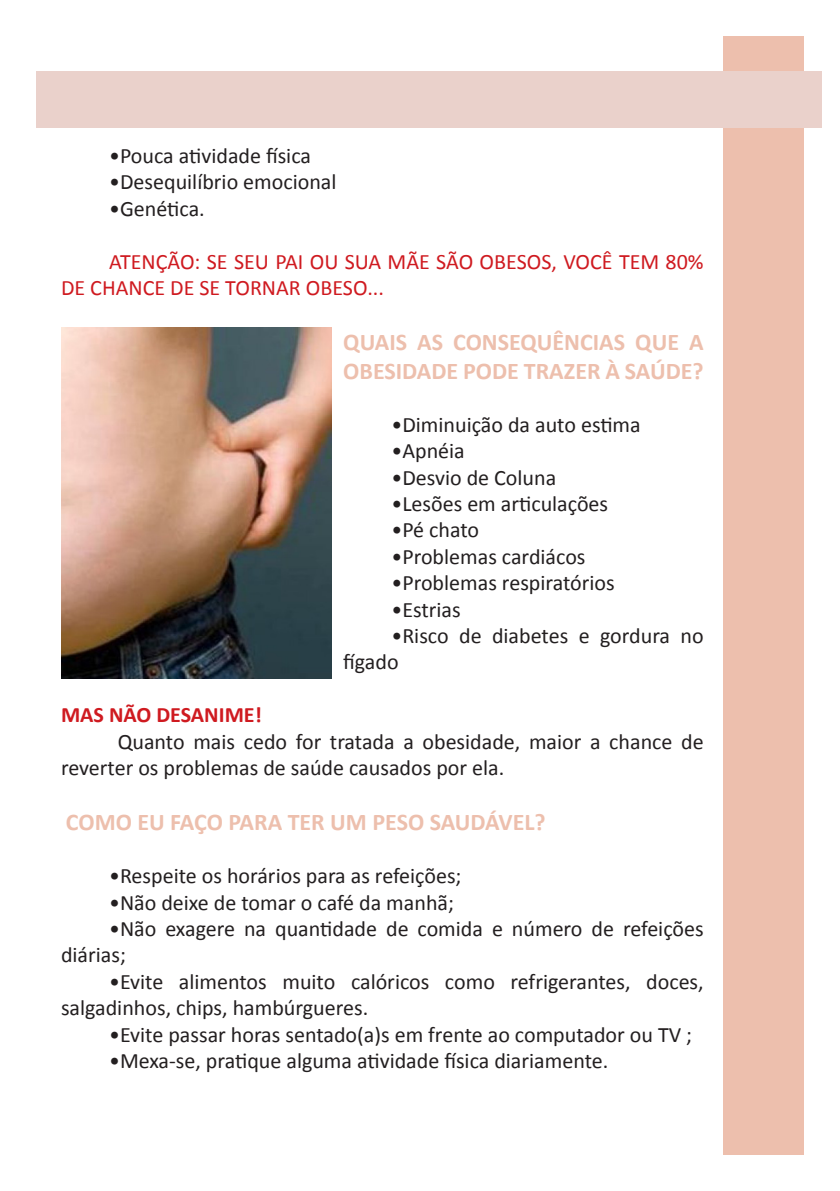
<style>
.page{position:relative;width:840px;height:1191px;background:#fff}
.page>*{position:absolute;margin:0;border:0;box-sizing:border-box;transform-origin:0 0}
.Titulo_Rosa{font:700 24px/28.8px "Calibri";color:#edbfad}
.Bolinha{font:22px/26.4px "Calibri";color:#231f20}
.Bolinha-2{font:22px/26.4px "Calibri";color:#cf1a20}
.Bolinha-3{font:700 22px "Calibri";color:#cf1a20}
</style>
<div class="page">
<div style="left:723px;top:36px;width:80px;height:1119px;background:#edbfad"></div>
<div style="left:36px;top:71px;width:785px;height:56px;background:#ead1cb"></div>
<img style="left:61px;top:327px;width:270px;height:351px">
<p class="Bolinha" style="left:109px;top:141px;width:203px">•Pouca atividade física</p>
<p class="Bolinha" style="left:109px;top:168px;width:229px">•Desequilíbrio emocional</p>
<p class="Bolinha" style="left:109px;top:194px;width:97px">•Genética.</p>
<p class="Bolinha-2" style="left:61px;top:247px;width:644px;text-indent:48px">ATENÇÃO: SE SEU PAI OU SUA MÃE SÃO OBESOS, VOCÊ TEM 80%<br>DE CHANCE DE SE TORNAR OBESO...</p>
<p class="Titulo_Rosa" style="left:343px;top:328px;width:361px">QUAIS AS CONSEQUÊNCIAS QUE A<br>OBESIDADE PODE TRAZER À SAÚDE?</p>
<p class="Bolinha" style="left:391px;top:410px;width:251px">•Diminuição da auto estima</p>
<p class="Bolinha" style="left:391px;top:436px;width:75px">•Apnéia</p>
<p class="Bolinha" style="left:391px;top:463px;width:166px">•Desvio de Coluna</p>
<p class="Bolinha" style="left:391px;top:489px;width:218px">•Lesões em articulações</p>
<p class="Bolinha" style="left:391px;top:516px;width:89px">•Pé chato</p>
<p class="Bolinha" style="left:391px;top:542px;width:195px">•Problemas cardiácos</p>
<p class="Bolinha" style="left:391px;top:568px;width:225px">•Problemas respiratórios</p>
<p class="Bolinha" style="left:391px;top:595px;width:71px">•Estrias</p>
<p class="Bolinha" style="left:343px;top:621px;width:361px;text-indent:48px">•Risco de diabetes e gordura no fígado</p>
<p class="Bolinha-3" style="left:61px;top:701px;width:202px">MAS NÃO DESANIME!</p>
<p class="Bolinha" style="left:61px;top:727px;width:644px;text-indent:57px">Quanto mais cedo for tratada a obesidade, maior a chance de reverter os problemas de saúde causados por ela.</p>
<p class="Titulo_Rosa" style="left:66px;top:808px;width:481px">COMO EU FAÇO PARA TER UM PESO SAUDÁVEL?</p>
<p class="Bolinha" style="left:109px;top:861px;width:354px">•Respeite os horários para as refeições;</p>
<p class="Bolinha" style="left:109px;top:888px;width:346px">•Não deixe de tomar o café da manhã;</p>
<p class="Bolinha" style="left:61px;top:914px;width:643px;text-indent:48px">•Não exagere na quantidade de comida e número de refeições diárias;</p>
<p class="Bolinha" style="left:61px;top:967px;width:644px;text-indent:48px">•Evite alimentos muito calóricos como refrigerantes, doces, salgadinhos, chips, hambúrgueres.</p>
<p class="Bolinha" style="left:109px;top:1020px;width:584px">•Evite passar horas sentado(a)s em frente ao computador ou TV ;</p>
<p class="Bolinha" style="left:109px;top:1046px;width:500px">•Mexa-se, pratique alguma atividade física diariamente.</p>
</div>
